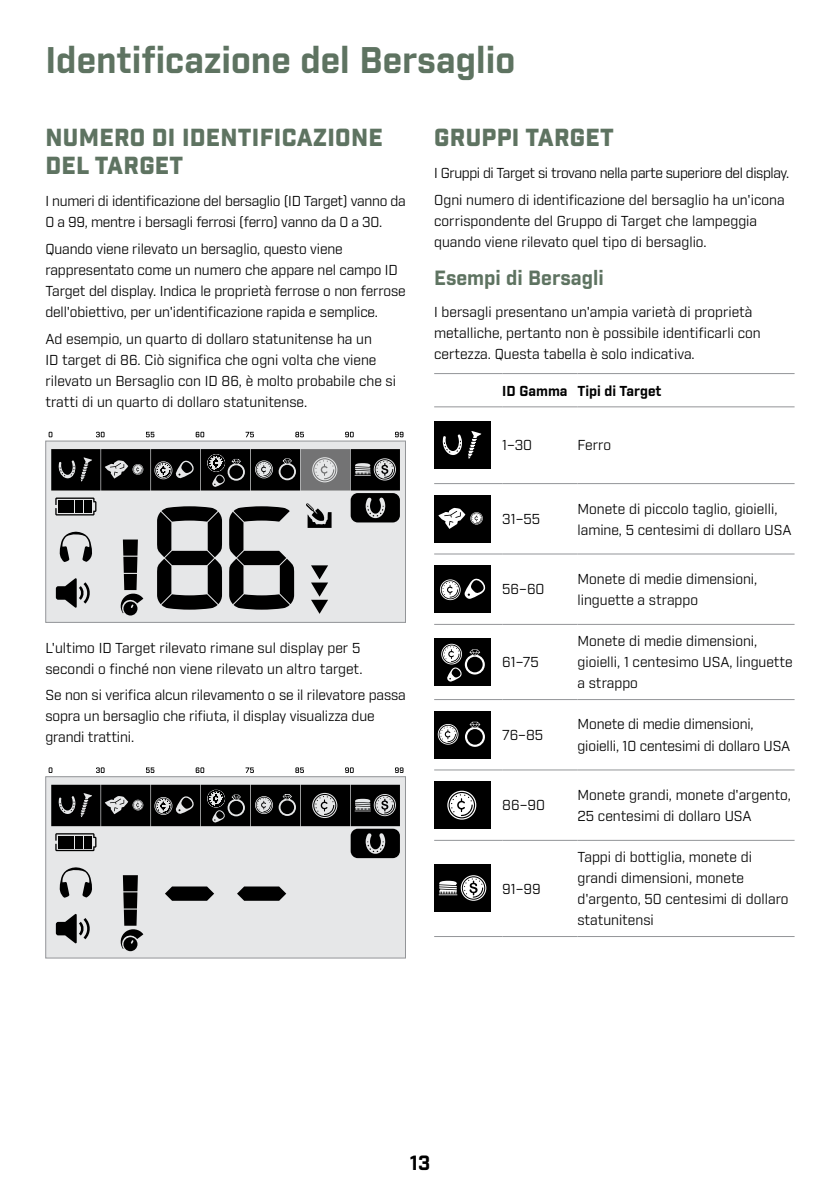
<style>
.page{position:relative;width:840px;height:1191px;background:#fff}
.page>*{position:absolute;margin:0;border:0;box-sizing:border-box;transform-origin:0 0}
.t1{font:700 36px "Industry";color:#5e7361}
.t2{font:900 24px/28px "Industry";letter-spacing:.01em;color:#5e7361}
.t3{font:700 20px "Industry";color:#5e7361}
.t4{font:700 20px "Industry";color:#000}
.t5{font:14px/21px "Industry";letter-spacing:-.005em;color:#000}
.t6{font:14px/26.6px "Industry";letter-spacing:-.03em;color:#000}
.t7{font:700 14px "Industry";color:#000}
</style>
<div class="page">
<div style="left:46px;top:441px;width:359px;height:181px;background:#e6e7e8"></div>
<div style="left:45px;top:441px;width:360px;height:181px;border:1px solid #939598"></div>
<svg style="left:51px;top:449px;width:349px;height:166px"></svg>
<svg style="left:49px;top:432px;width:354px;height:5px"></svg>
<div style="left:46px;top:776px;width:359px;height:182px;background:#e6e7e8"></div>
<div style="left:45px;top:776px;width:360px;height:182px;border:1px solid #939598"></div>
<svg style="left:51px;top:784px;width:349px;height:167px"></svg>
<svg style="left:49px;top:767px;width:354px;height:6px"></svg>
<hr style="left:434px;top:373px;width:68px;height:1px;background:#939598">
<hr style="left:502px;top:373px;width:75px;height:1px;background:#939598">
<hr style="left:577px;top:373px;width:217px;height:1px;background:#939598">
<hr style="left:434px;top:406px;width:68px;height:1px;background:#939598">
<hr style="left:502px;top:406px;width:75px;height:1px;background:#939598">
<hr style="left:577px;top:406px;width:217px;height:1px;background:#939598">
<hr style="left:434px;top:483px;width:68px;height:1px;background:#939598">
<hr style="left:502px;top:483px;width:75px;height:1px;background:#939598">
<hr style="left:577px;top:483px;width:217px;height:1px;background:#939598">
<hr style="left:434px;top:553px;width:68px;height:1px;background:#939598">
<hr style="left:502px;top:553px;width:75px;height:1px;background:#939598">
<hr style="left:577px;top:553px;width:217px;height:1px;background:#939598">
<hr style="left:434px;top:624px;width:68px;height:1px;background:#939598">
<hr style="left:502px;top:624px;width:75px;height:1px;background:#939598">
<hr style="left:577px;top:624px;width:217px;height:1px;background:#939598">
<hr style="left:434px;top:699px;width:68px;height:1px;background:#939598">
<hr style="left:502px;top:699px;width:75px;height:1px;background:#939598">
<hr style="left:577px;top:699px;width:217px;height:1px;background:#939598">
<hr style="left:434px;top:769px;width:68px;height:1px;background:#939598">
<hr style="left:502px;top:769px;width:75px;height:1px;background:#939598">
<hr style="left:577px;top:769px;width:217px;height:1px;background:#939598">
<hr style="left:434px;top:840px;width:68px;height:1px;background:#939598">
<hr style="left:502px;top:840px;width:75px;height:1px;background:#939598">
<hr style="left:577px;top:840px;width:217px;height:1px;background:#939598">
<hr style="left:434px;top:936px;width:68px;height:1px;background:#939598">
<hr style="left:502px;top:936px;width:75px;height:1px;background:#939598">
<hr style="left:577px;top:936px;width:217px;height:1px;background:#939598">
<div style="left:434px;top:421px;width:56px;height:48px;background:#000"></div>
<svg style="left:442px;top:431px;width:39px;height:28px"></svg>
<div style="left:434px;top:495px;width:56px;height:47px;background:#000"></div>
<svg style="left:438px;top:508px;width:44px;height:21px"></svg>
<div style="left:434px;top:565px;width:56px;height:48px;background:#000"></div>
<svg style="left:440px;top:578px;width:46px;height:22px"></svg>
<div style="left:434px;top:638px;width:56px;height:48px;background:#000"></div>
<svg style="left:441px;top:644px;width:43px;height:38px"></svg>
<div style="left:434px;top:711px;width:56px;height:47px;background:#000"></div>
<svg style="left:437px;top:724px;width:21px;height:20px"></svg>
<svg style="left:465px;top:722px;width:19px;height:25px"></svg>
<div style="left:434px;top:781px;width:56px;height:48px;background:#000"></div>
<svg style="left:447px;top:790px;width:29px;height:29px"></svg>
<div style="left:434px;top:864px;width:56px;height:48px;background:#000"></div>
<svg style="left:438px;top:875px;width:48px;height:25px"></svg>
<h1 class="t1" style="left:45px;top:38px;width:471px">Identificazione del Bersaglio</h1>
<h2 class="t2" style="left:45px;top:125px;width:338px">NUMERO DI IDENTIFICAZIONE<br>DEL TARGET</h2>
<p class="t5" style="left:45px;top:191px;width:362px">I numeri di identificazione del bersaglio (ID Target) vanno da<br>0 a 99, mentre i bersagli ferrosi (ferro) vanno da 0 a 30.</p>
<p class="t5" style="left:45px;top:239px;width:362px">Quando viene rilevato un bersaglio, questo viene rappresentato come un numero che appare nel campo ID Target del display. Indica le proprietà ferrose o non ferrose dell'obiettivo, per un'identificazione rapida e semplice.</p>
<p class="t5" style="left:45px;top:328px;width:352px">Ad esempio, un quarto di dollaro statunitense ha un<br>ID target di 86. Ciò significa che ogni volta che viene rilevato un Bersaglio con ID 86, è molto probabile che si tratti di un quarto di dollaro statunitense.</p>
<p class="t5" style="left:45px;top:637px;width:318px">L'ultimo ID Target rilevato rimane sul display per 5 secondi o finché non viene rilevato un altro target.</p>
<p class="t5" style="left:45px;top:685px;width:362px">Se non si verifica alcun rilevamento o se il rilevatore passa sopra un bersaglio che rifiuta, il display visualizza due grandi trattini.</p>
<h2 class="t2" style="left:434px;top:125px;width:181px">GRUPPI TARGET</h2>
<p class="t6" style="left:434px;top:160px;width:356px">I Gruppi di Target si trovano nella parte superiore del display.<br>Ogni numero di identificazione del bersaglio ha un'icona</p>
<p class="t5" style="left:434px;top:211px;width:324px">corrispondente del Gruppo di Target che lampeggia quando viene rilevato quel tipo di bersaglio.</p>
<h3 class="t3" style="left:434px;top:266px;width:171px">Esempi di Bersagli</h3>
<p class="t5" style="left:434px;top:302px;width:328px">I bersagli presentano un'ampia varietà di proprietà metalliche, pertanto non è possibile identificarli con certezza. Questa tabella è solo indicativa.</p>
<p class="t7" style="left:502px;top:382px;width:160px">ID Gamma Tipi di Target</p>
<p class="t5" style="left:502px;top:435px;width:31px">1–30</p>
<p class="t5" style="left:577px;top:435px;width:35px">Ferro</p>
<p class="t5" style="left:502px;top:509px;width:39px">31–55</p>
<p class="t5" style="left:577px;top:498px;width:215px">Monete di piccolo taglio, gioielli, lamine, 5 centesimi di dollaro USA</p>
<p class="t5" style="left:502px;top:579px;width:44px">56–60</p>
<p class="t5" style="left:577px;top:569px;width:181px">Monete di medie dimensioni, linguette a strappo</p>
<p class="t5" style="left:502px;top:652px;width:38px">61–75</p>
<p class="t5" style="left:577px;top:631px;width:216px">Monete di medie dimensioni, gioielli, 1 centesimo USA, linguette a strappo</p>
<p class="t5" style="left:502px;top:725px;width:42px">76–85</p>
<p class="t5" style="left:577px;top:714px;width:214px">Monete di medie dimensioni, gioielli, 10 centesimi di dollaro USA</p>
<p class="t5" style="left:502px;top:795px;width:44px">86–90</p>
<p class="t5" style="left:577px;top:784px;width:215px">Monete grandi, monete d'argento,<br>25 centesimi di dollaro USA</p>
<p class="t5" style="left:502px;top:878px;width:40px">91–99</p>
<p class="t5" style="left:577px;top:847px;width:212px">Tappi di bottiglia, monete di grandi dimensioni, monete d'argento, 50 centesimi di dollaro statunitensi</p>
<h3 class="t4" style="left:409px;top:1150px;width:22px">13</h3>
</div>
